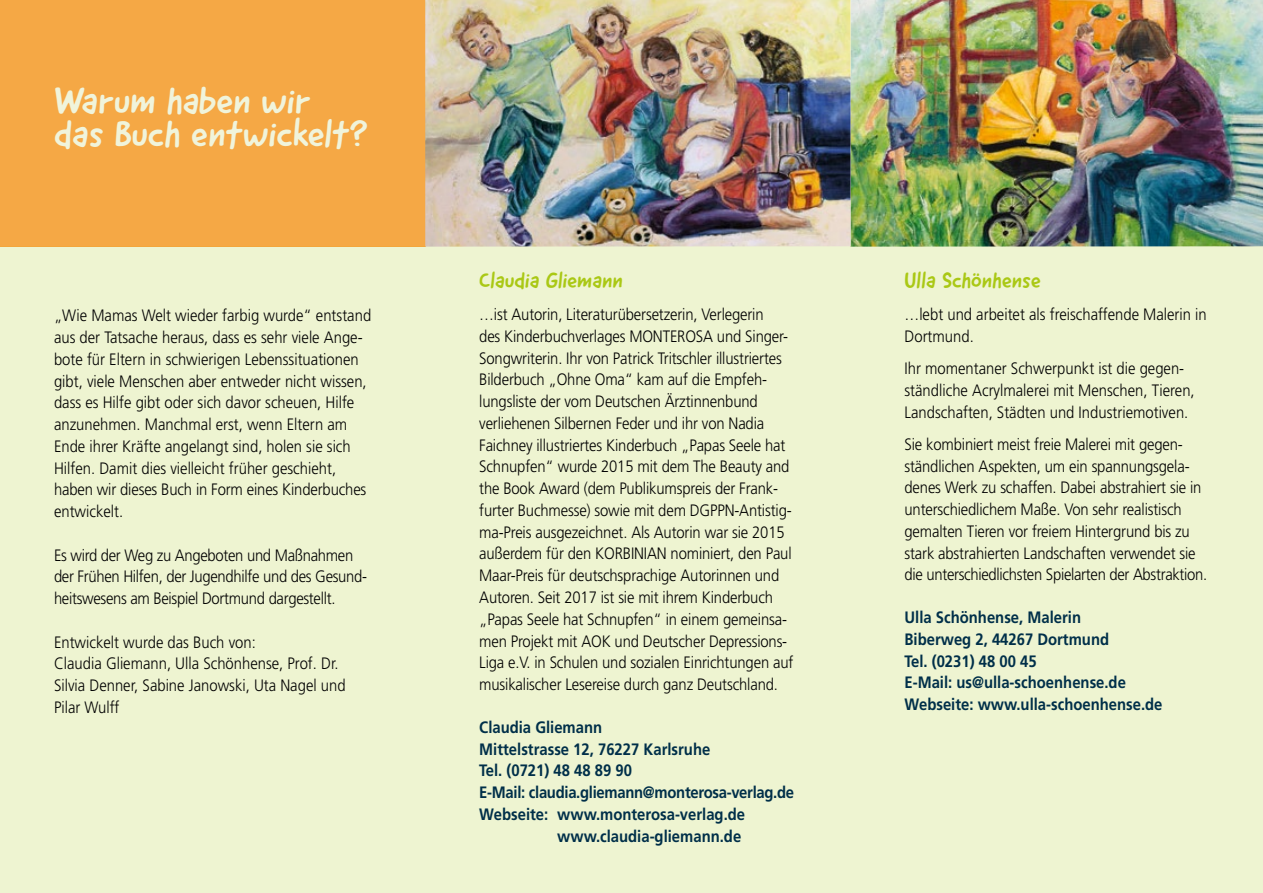
<style>
.page{position:relative;width:1263px;height:893px;background:#fff}
.page>*{position:absolute;margin:0;border:0;box-sizing:border-box;transform-origin:0 0}
.t1{font:38.25px/33px "Good Dog New";color:#f0f4db}
.t2{font:22.5px "Good Dog New";color:#aac815}
.t3{font:300 16.5px/21.8px "Frutiger LT";letter-spacing:-.01em;color:#000;scale:.9 1}
.t4{font:700 16.5px/21.8px "Frutiger LT";color:#002f49;scale:.9 1}
.t5{font:700 16.5px "Frutiger LT";letter-spacing:-.02em;color:#002f49;scale:.9 1}
</style>
<div class="page">
<div style="left:0;top:247px;width:1263px;height:646px;background:#eef4d1"></div>
<div style="left:0;top:0;width:425px;height:247px;background:#f5a845"></div>
<img style="left:425px;top:0;width:838px;height:247px">
<h1 class="t1" style="left:54px;top:85px;width:315px">Warum haben wir das Buch entwickelt?</h1>
<p class="t3" style="left:54px;top:305px;width:354px">„Wie Mamas Welt wieder farbig wurde“ entstand aus der Tatsache heraus, dass es sehr viele Ange&shy;bote für Eltern in schwierigen Lebenssituationen gibt, viele Menschen aber entweder nicht wissen, dass es Hilfe gibt oder sich davor scheuen, Hilfe anzunehmen. Manchmal erst, wenn Eltern am Ende ihrer Kräfte angelangt sind, holen sie sich Hilfen. Damit dies vielleicht früher geschieht, haben wir dieses Buch in Form eines Kinderbuches entwickelt.</p>
<p class="t3" style="left:54px;top:544px;width:349px">Es wird der Weg zu Angeboten und Maßnahmen der Frühen Hilfen, der Jugendhilfe und des Gesund&shy;heitswesens am Beispiel Dortmund dargestellt.</p>
<p class="t3" style="left:54px;top:631px;width:325px">Entwickelt wurde das Buch von:<br>Claudia Gliemann, Ulla Schönhense, Prof. Dr.<br>Silvia Denner, Sabine Janowski, Uta Nagel und Pilar Wulff</p>
<h2 class="t2" style="left:479px;top:266px;width:145px">Claudia Gliemann</h2>
<p class="t3" style="left:479px;top:304px;width:351px">…ist Autorin, Literaturübersetzerin, Verlegerin<br>des Kinderbuchverlages MONTEROSA und Singer-Songwriterin. Ihr von Patrick Tritschler illustriertes Bilderbuch „Ohne Oma“ kam auf die Empfeh&shy;lungsliste der vom Deutschen Ärztinnenbund verliehenen Silbernen Feder und ihr von Nadia Faichney illustriertes Kinderbuch „Papas Seele hat Schnupfen“ wurde 2015 mit dem The Beauty and the Book Award (dem Publikumspreis der Frank&shy;furter Buchmesse) sowie mit dem DGPPN-Antistig&shy;ma-Preis ausgezeichnet. Als Autorin war sie 2015 außerdem für den KORBINIAN nominiert, den Paul Maar-Preis für deutschsprachige Autorinnen und Autoren. Seit 2017 ist sie mit ihrem Kinderbuch „Papas Seele hat Schnupfen“ in einem gemeinsa&shy;men Projekt mit AOK und Deutscher Depressions-Liga e.V. in Schulen und sozialen Einrichtungen auf musikalischer Lesereise durch ganz Deutschland.</p>
<p class="t4" style="left:479px;top:716px;width:138px">Claudia Gliemann</p>
<p class="t4" style="left:479px;top:738px;width:258px">Mittelstrasse 12, 76227 Karlsruhe</p>
<p class="t4" style="left:479px;top:760px;width:171px">Tel. (0721) 48 48 89 90</p>
<p class="t5" style="left:479px;top:783px;width:351px">E-Mail: claudia.gliemann@monterosa-verlag.de</p>
<p class="t4" style="left:479px;top:803px;width:297px">Webseite: www.monterosa-verlag.de</p>
<p class="t4" style="left:557px;top:825px;width:206px">www.claudia-gliemann.de</p>
<h2 class="t2" style="left:904px;top:266px;width:138px">Ulla Schönhense</h2>
<p class="t3" style="left:904px;top:304px;width:337px">…lebt und arbeitet als freischaffende Malerin in<br>Dortmund.</p>
<p class="t3" style="left:904px;top:358px;width:324px">Ihr momentaner Schwerpunkt ist die gegen&shy;ständliche Acrylmalerei mit Menschen, Tieren,<br>Landschaften, Städten und Industriemotiven.</p>
<p class="t3" style="left:904px;top:434px;width:338px">Sie kombiniert meist freie Malerei mit gegen&shy;ständlichen Aspekten, um ein spannungsgela&shy;denes Werk zu schaffen. Dabei abstrahiert sie in unterschiedlichem Maße. Von sehr realistisch gemalten Tieren vor freiem Hintergrund bis zu stark abstrahierten Landschaften verwendet sie die unterschiedlichsten Spielarten der Abstraktion.</p>
<p class="t4" style="left:904px;top:607px;width:288px">Ulla Schönhense, Malerin<br>Biberweg 2, 44267 Dortmund<br>Tel. (0231) 48 00 45<br>E-Mail: us@ulla-schoenhense.de<br>Webseite: www.ulla-schoenhense.de</p>
</div>
